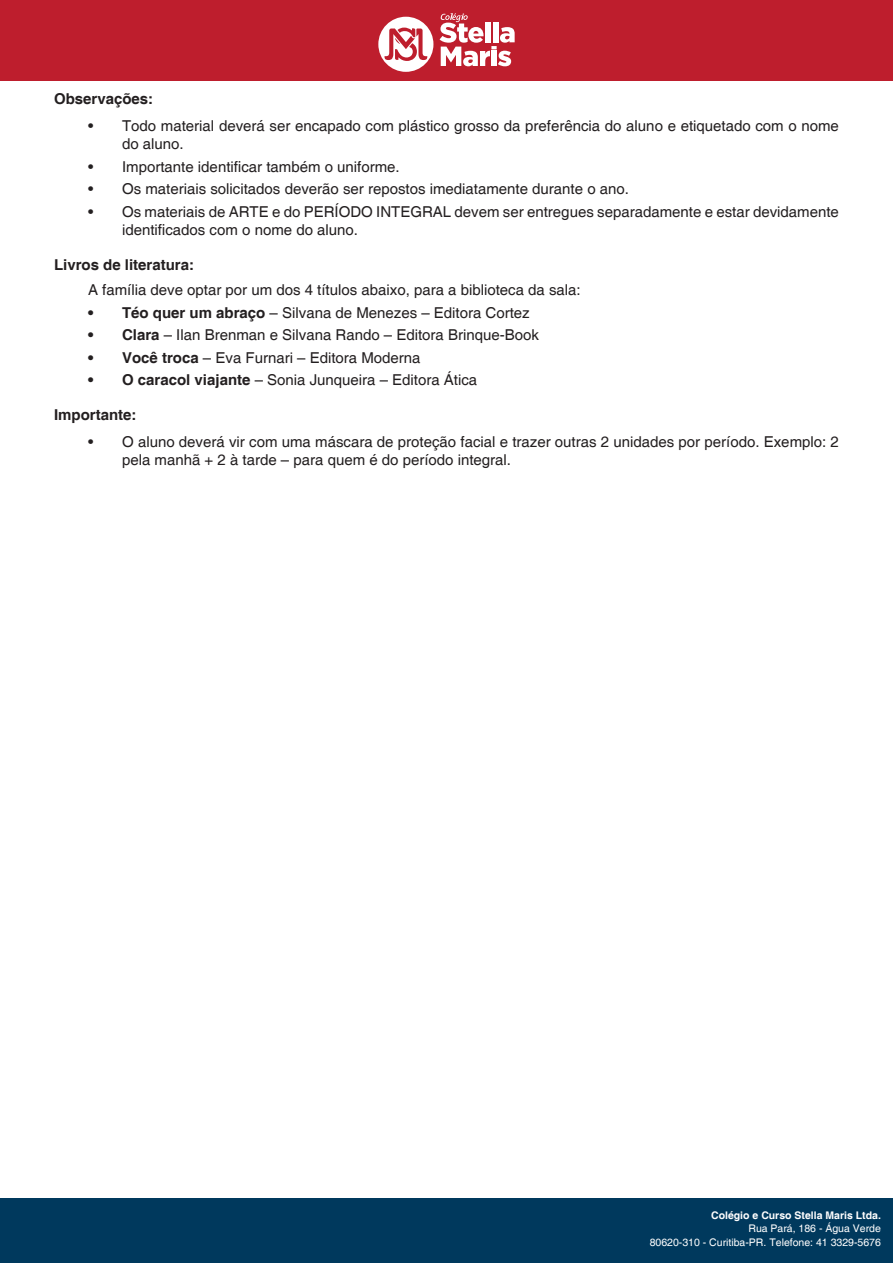
<style>
.page{position:relative;width:893px;height:1263px;background:#fff}
.page>*{position:absolute;margin:0;border:0;box-sizing:border-box;transform-origin:0 0}
.TEXTO{font:15px/18px "Helvetica";color:#231f20}
.TEXTO_ESQUERDA{font:700 15px "Helvetica";color:#231f20}
.t1{font:10.5px/13.5px "Helvetica";color:#fff;text-align:right}
.t2{font:700 10.5px "Helvetica";color:#fff}
.s1{font-weight:700}
</style>
<div class="page">
<div style="left:0;top:0;width:893px;height:81px;background:#be1e2d"></div>
<svg style="left:378px;top:17px;width:55px;height:55px"></svg>
<svg style="left:440px;top:13px;width:75px;height:53px"></svg>
<div style="left:0;top:1199px;width:893px;height:64px;background:#00395d"></div>
<p class="TEXTO_ESQUERDA" style="left:54px;top:90px;width:101px">Observações:</p>
<p class="TEXTO" style="left:122px;top:118px;width:718px;text-indent:-34px">• Todo material deverá ser encapado com plástico grosso da preferência do aluno e etiquetado com o nome do aluno.</p>
<p class="TEXTO" style="left:88px;top:158px;width:313px">• Importante identificar também o uniforme.</p>
<p class="TEXTO" style="left:88px;top:181px;width:542px">• Os materiais solicitados deverão ser repostos imediatamente durante o ano.</p>
<p class="TEXTO" style="left:122px;top:203px;width:718px;text-indent:-34px">• Os materiais de ARTE e do PERÍODO INTEGRAL devem ser entregues separadamente e estar devidamente identificados com o nome do aluno.</p>
<p class="TEXTO_ESQUERDA" style="left:54px;top:256px;width:142px">Livros de literatura:</p>
<p class="TEXTO" style="left:88px;top:282px;width:494px">A família deve optar por um dos 4 títulos abaixo, para a biblioteca da sala:</p>
<p class="TEXTO" style="left:88px;top:304px;width:443px"><span class="s1">• Téo quer um abraço</span> – Silvana de Menezes – Editora Cortez</p>
<p class="TEXTO" style="left:88px;top:327px;width:452px"><span class="s1">• Clara</span> – Ilan Brenman e Silvana Rando – Editora Brinque-Book</p>
<p class="TEXTO" style="left:88px;top:349px;width:334px"><span class="s1">• Você troca</span> – Eva Furnari – Editora Moderna</p>
<p class="TEXTO" style="left:88px;top:372px;width:391px"><span class="s1">• O caracol viajante</span> – Sonia Junqueira – Editora Ática</p>
<p class="TEXTO_ESQUERDA" style="left:54px;top:406px;width:84px">Importante:</p>
<p class="TEXTO" style="left:122px;top:434px;width:718px;text-indent:-34px">• O aluno deverá vir com uma máscara de proteção facial e trazer outras 2 unidades por período. Exemplo: 2 pela manhã + 2 à tarde – para quem é do período integral.</p>
<p class="t2" style="left:711px;top:1208px;width:171px">Colégio e Curso Stella Maris Ltda.</p>
<p class="t1" style="left:650px;top:1222px;width:233px">Rua Pará, 186 - Água Verde<br>80620-310 - Curitiba-PR. Telefone: 41 3329-5676</p>
</div>
